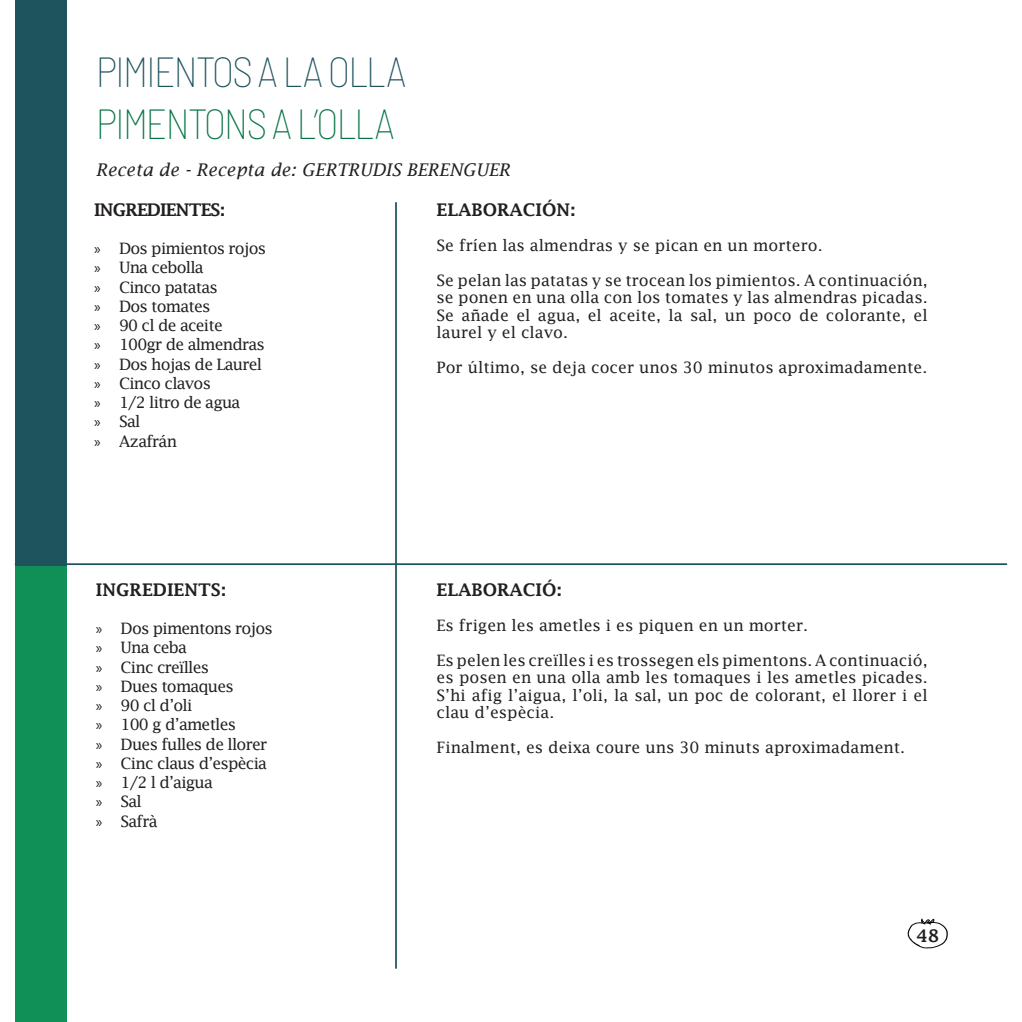
<style>
.page{position:relative;width:1022px;height:1022px;background:#fff}
.page>*{position:absolute;margin:0;border:0;box-sizing:border-box;transform-origin:0 0}
.t1{font:100 semi-condensed 42px "Barlow";letter-spacing:-.05em;color:#1e545e}
.t2{font:100 semi-condensed 42px "Barlow";letter-spacing:-.05em;color:#087545}
.t3{font:600 17.5px "Lucida Fax";color:#231f20}
.t4{font:italic 17.5px "Lucida Fax";color:#231f20}
.t5{font:600 17.5px "Lucida Fax";letter-spacing:-.05em;color:#231f20}
.t6{font:15.75px/17.5px "Lucida Fax";color:#231f20;text-align:justify}
.t7{font:15.75px "Lucida Fax";letter-spacing:-.05em;color:#231f20}
.s1{font-family:"Myriad Pro"}
</style>
<div class="page">
<svg style="left:907px;top:919px;width:41px;height:30px"></svg>
<div style="left:15px;top:0;width:51px;height:566px;background:#1e545e"></div>
<div style="left:15px;top:566px;width:51px;height:456px;background:#109057"></div>
<hr style="left:15px;top:563px;width:992px;height:2px;background:#1e545e">
<hr style="left:395px;top:202px;width:2px;height:767px;background:#1e545e">
<p class="t1" style="left:96px;top:45px;width:313px">PIMIENTOS A LA OLLA</p>
<p class="t2" style="left:96px;top:98px;width:301px">PIMENTONS A L’OLLA</p>
<p class="t4" style="left:96px;top:160px;width:416px">Receta de - Recepta de: GERTRUDIS BERENGUER</p>
<p class="t5" style="left:94px;top:199px;width:133px">INGREDIENTES:</p>
<p class="t7" style="left:94px;top:239px;width:173px"><span class="s1">»</span> Dos pimientos rojos</p>
<p class="t7" style="left:94px;top:259px;width:111px"><span class="s1">»</span> Una cebolla</p>
<p class="t7" style="left:94px;top:278px;width:125px"><span class="s1">»</span> Cinco patatas</p>
<p class="t7" style="left:94px;top:297px;width:118px"><span class="s1">»</span> Dos tomates</p>
<p class="t7" style="left:94px;top:316px;width:130px"><span class="s1">»</span> 90 cl de aceite</p>
<p class="t7" style="left:94px;top:336px;width:172px"><span class="s1">»</span> 100gr de almendras</p>
<p class="t7" style="left:94px;top:355px;width:169px"><span class="s1">»</span> Dos hojas de Laurel</p>
<p class="t7" style="left:94px;top:374px;width:118px"><span class="s1">»</span> Cinco clavos</p>
<p class="t7" style="left:94px;top:393px;width:148px"><span class="s1">»</span> 1/2 litro de agua</p>
<p class="t6" style="left:94px;top:413px;width:48px"><span class="s1">»</span> Sal</p>
<p class="t7" style="left:94px;top:432px;width:84px"><span class="s1">»</span> Azafrán</p>
<p class="t3" style="left:96px;top:579px;width:132px">INGREDIENTS:</p>
<p class="t7" style="left:96px;top:619px;width:179px"><span class="s1">»</span> Dos pimentons rojos</p>
<p class="t6" style="left:96px;top:639px;width:93px"><span class="s1">»</span> Una ceba</p>
<p class="t7" style="left:96px;top:658px;width:115px"><span class="s1">»</span> Cinc creïlles</p>
<p class="t7" style="left:96px;top:677px;width:140px"><span class="s1">»</span> Dues tomaques</p>
<p class="t6" style="left:96px;top:696px;width:98px"><span class="s1">»</span> 90 cl d’oli</p>
<p class="t7" style="left:96px;top:715px;width:142px"><span class="s1">»</span> 100 g d’ametles</p>
<p class="t7" style="left:96px;top:735px;width:173px"><span class="s1">»</span> Dues fulles de llorer</p>
<p class="t7" style="left:96px;top:754px;width:173px"><span class="s1">»</span> Cinc claus d’espècia</p>
<p class="t6" style="left:96px;top:773px;width:119px"><span class="s1">»</span> 1/2 l d’aigua</p>
<p class="t6" style="left:96px;top:793px;width:48px"><span class="s1">»</span> Sal</p>
<p class="t6" style="left:96px;top:812px;width:63px"><span class="s1">»</span> Safrà</p>
<p class="t3" style="left:437px;top:199px;width:141px">ELABORACIÓN:</p>
<p class="t6" style="left:437px;top:236px;width:388px">Se fríen las almendras y se pican en un mortero.</p>
<p class="t6" style="left:437px;top:271px;width:493px">Se pelan las patatas y se trocean los pimientos. A continuación, se ponen en una olla con los tomates y las almendras picadas.<br>Se añade el agua, el aceite, la sal, un poco de colorante, el laurel y el clavo.</p>
<p class="t6" style="left:437px;top:359px;width:492px">Por último, se deja cocer unos 30 minutos aproximadamente.</p>
<p class="t3" style="left:437px;top:579px;width:127px">ELABORACIÓ:</p>
<p class="t6" style="left:437px;top:616px;width:373px">Es frigen les ametles i es piquen en un morter.</p>
<p class="t6" style="left:437px;top:651px;width:493px">Es pelen les creïlles i es trossegen els pimentons. A continuació, es posen en una olla amb les tomaques i les ametles picades.<br>S’hi afig l’aigua, l’oli, la sal, un poc de colorant, el llorer i el clau d’espècia.</p>
<p class="t6" style="left:437px;top:738px;width:470px">Finalment, es deixa coure uns 30 minuts aproximadament.</p>
<p class="t3" style="left:916px;top:926px;width:25px">48</p>
</div>
